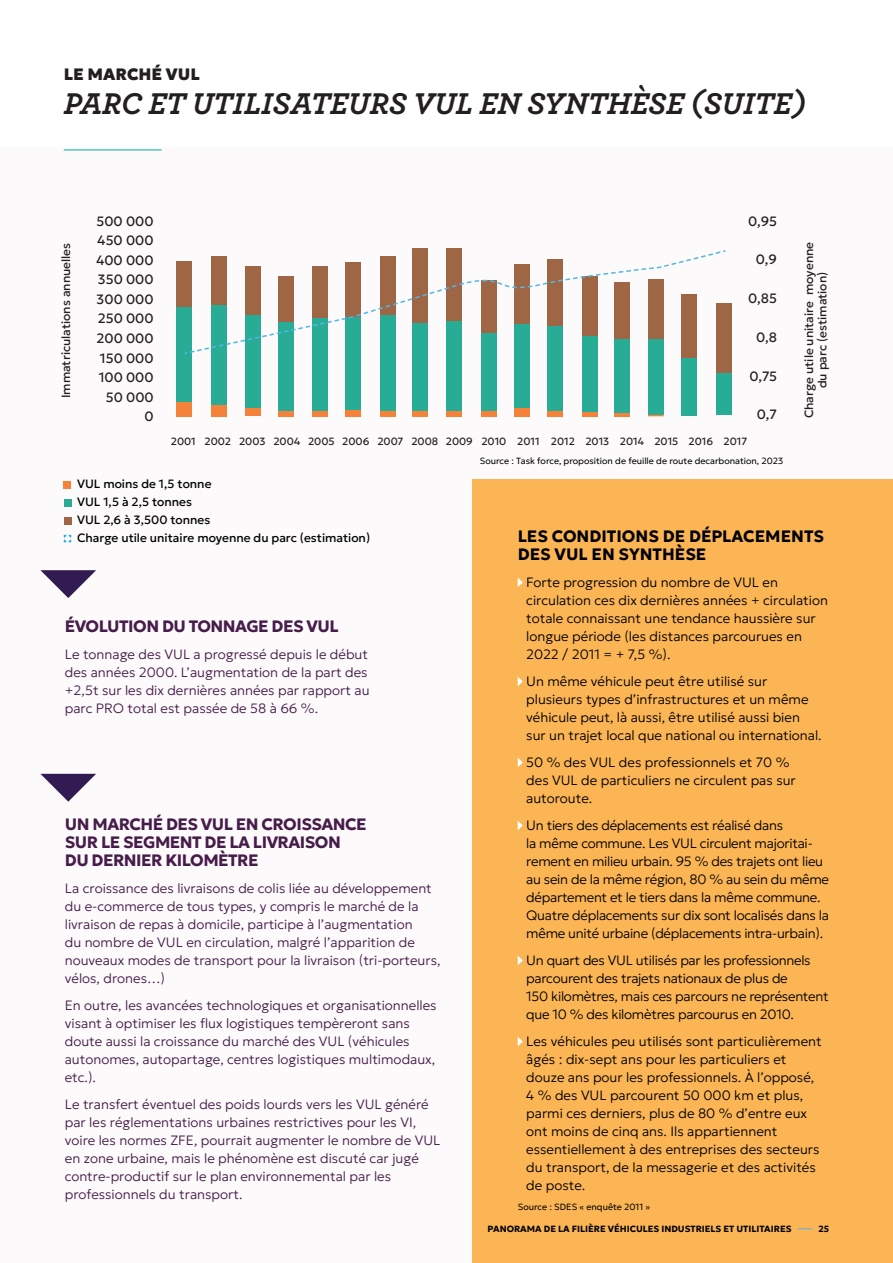
<style>
.page{position:relative;width:893px;height:1263px;background:#fff}
.page>*{position:absolute;margin:0;border:0;box-sizing:border-box;transform-origin:0 0}
.t1{font:italic 700 31.5px "Archer";color:#231f20}
.t2{font:700 16.5px/18px "Geologica Cursive";letter-spacing:-.03em;color:#471c4a}
.t3{font:700 16.5px/18px "Geologica Cursive";color:#000}
.t4{font:900 16.5px "Geologica Cursive";color:#231f20}
.t5{font:200 13.5px/18px "Geologica Cursive";color:#471c4a}
.t6{font:200 13.5px/18px "Geologica Cursive";color:#000}
.t7{font:200 13.5px/18px "Geologica Cursive";letter-spacing:-.02em;color:#000}
.t8{font:13.5px/19.5px "Geologica Cursive";color:#231f20;text-align:right}
.t9{font:12px/18px "Geologica Cursive";color:#000}
.t10{font:12px/13.2px "Geologica Cursive";color:#231f20;text-align:center}
.t11{font:10.5px "Geologica Cursive";color:#231f20}
.t12{font:300 9px "Geologica Cursive";color:#000}
.t13{font:700 9px "Geologica Cursive";color:#000}
</style>
<div class="page">
<div style="left:0;top:148px;width:893px;height:1115px;background:#fcfafa"></div>
<div style="left:472px;top:479px;width:421px;height:784px;background:#fbb555"></div>
<hr style="left:64px;top:149px;width:98px;height:2px;background:#5ac4bf">
<svg style="left:518px;top:578px;width:5px;height:9px"></svg>
<svg style="left:518px;top:677px;width:5px;height:9px"></svg>
<svg style="left:518px;top:758px;width:5px;height:9px"></svg>
<svg style="left:518px;top:821px;width:5px;height:9px"></svg>
<svg style="left:518px;top:956px;width:5px;height:9px"></svg>
<svg style="left:518px;top:1037px;width:5px;height:9px"></svg>
<svg style="left:40px;top:570px;width:56px;height:28px"></svg>
<svg style="left:40px;top:774px;width:56px;height:28px"></svg>
<div style="left:176px;top:305px;width:16px;height:100px;background:#28ac96"></div>
<div style="left:211px;top:305px;width:15px;height:100px;background:#28ac96"></div>
<div style="left:245px;top:315px;width:16px;height:95px;background:#28ac96"></div>
<div style="left:279px;top:321px;width:15px;height:91px;background:#28ac96"></div>
<div style="left:313px;top:317px;width:15px;height:95px;background:#28ac96"></div>
<div style="left:345px;top:317px;width:16px;height:94px;background:#28ac96"></div>
<div style="left:381px;top:313px;width:15px;height:99px;background:#28ac96"></div>
<div style="left:412px;top:322px;width:16px;height:90px;background:#28ac96"></div>
<div style="left:446px;top:319px;width:16px;height:93px;background:#28ac96"></div>
<div style="left:481px;top:333px;width:16px;height:79px;background:#28ac96"></div>
<div style="left:514px;top:324px;width:16px;height:88px;background:#28ac96"></div>
<div style="left:547px;top:325px;width:16px;height:87px;background:#28ac96"></div>
<div style="left:582px;top:335px;width:15px;height:77px;background:#28ac96"></div>
<div style="left:615px;top:335px;width:15px;height:79px;background:#28ac96"></div>
<div style="left:648px;top:335px;width:16px;height:80px;background:#28ac96"></div>
<div style="left:681px;top:357px;width:15px;height:58px;background:#28ac96"></div>
<div style="left:716px;top:371px;width:16px;height:44px;background:#28ac96"></div>
<div style="left:176px;top:261px;width:16px;height:45px;background:#9f6646"></div>
<div style="left:412px;top:248px;width:16px;height:74px;background:#9f6646"></div>
<div style="left:446px;top:248px;width:16px;height:72px;background:#9f6646"></div>
<div style="left:681px;top:295px;width:15px;height:63px;background:#9f6646"></div>
<div style="left:716px;top:303px;width:16px;height:70px;background:#9f6646"></div>
<div style="left:176px;top:402px;width:16px;height:14px;background:#f4823b"></div>
<div style="left:211px;top:405px;width:15px;height:11px;background:#f4823b"></div>
<div style="left:245px;top:409px;width:16px;height:7px;background:#f4823b"></div>
<div style="left:279px;top:411px;width:15px;height:5px;background:#f4823b"></div>
<div style="left:313px;top:411px;width:15px;height:5px;background:#f4823b"></div>
<div style="left:345px;top:410px;width:16px;height:6px;background:#f4823b"></div>
<div style="left:381px;top:411px;width:15px;height:5px;background:#f4823b"></div>
<div style="left:412px;top:411px;width:16px;height:5px;background:#f4823b"></div>
<div style="left:446px;top:411px;width:16px;height:5px;background:#f4823b"></div>
<div style="left:481px;top:411px;width:16px;height:5px;background:#f4823b"></div>
<div style="left:514px;top:408px;width:16px;height:8px;background:#f4823b"></div>
<div style="left:547px;top:411px;width:16px;height:5px;background:#f4823b"></div>
<hr style="left:582px;top:412px;width:15px;height:4px;background:#f4823b">
<hr style="left:615px;top:413px;width:15px;height:3px;background:#f4823b">
<svg style="left:648px;top:415px;width:16px;height:1px"></svg>
<svg style="left:183px;top:250px;width:543px;height:105px"></svg>
<svg style="left:798px;top:1228px;width:14px;height:1px"></svg>
<div style="left:64px;top:481px;width:7px;height:7px;background:#f4823b"></div>
<div style="left:64px;top:499px;width:7px;height:7px;background:#28ac96"></div>
<div style="left:64px;top:517px;width:7px;height:7px;background:#9f6646"></div>
<svg style="left:63px;top:534px;width:9px;height:9px"></svg>
<p class="t4" style="left:64px;top:59px;width:138px">LE MARCHÉ VUL</p>
<h1 class="t1" style="left:64px;top:79px;width:743px">PARC ET UTILISATEURS VUL EN SYNTHÈSE (SUITE)</h1>
<p class="t8" style="left:96px;top:210px;width:59px">500 000<br>450 000<br>400 000<br>350 000<br>300 000<br>250 000<br>200 000<br>150 000<br>100 000<br>50 000<br>0</p>
<p class="t8" style="left:748px;top:210px;width:31px">0,95</p>
<p class="t10" style="left:58px;top:398px;width:157px;rotate:-90deg">Immatriculations annuelles</p>
<p class="t10" style="left:801px;top:418px;width:178px;rotate:-90deg">Charge utile unitaire moyenne du parc (estimation)</p>
<p class="t8" style="left:756px;top:249px;width:23px">0,9</p>
<p class="t8" style="left:748px;top:288px;width:30px">0,85</p>
<p class="t8" style="left:756px;top:326px;width:22px">0,8</p>
<p class="t8" style="left:750px;top:365px;width:29px">0,75</p>
<p class="t8" style="left:757px;top:404px;width:22px">0,7</p>
<p class="t11" style="left:171px;top:432px;width:578px">2001 2002 2003 2004 2005 2006 2007 2008 2009 2010 2011 2012 2013 2014 2015 2016 2017</p>
<p class="t9" style="left:77px;top:474px;width:295px">VUL moins de 1,5 tonne<br>VUL 1,5 à 2,5 tonnes<br>VUL 2,6 à 3,500 tonnes<br>Charge utile unitaire moyenne du parc (estimation)</p>
<p class="t2" style="left:65px;top:616px;width:275px">ÉVOLUTION DU TONNAGE DES VUL</p>
<p class="t5" style="left:65px;top:644px;width:306px">Le tonnage des VUL a progressé depuis le début des années 2000. L’augmentation de la part des +2,5t sur les dix dernières années par rapport au parc PRO total est passée de 58 à 66 %.</p>
<p class="t2" style="left:65px;top:814px;width:303px">UN MARCHÉ DES VUL EN CROISSANCE<br>SUR LE SEGMENT DE LA LIVRAISON<br>DU DERNIER KILOMÈTRE</p>
<p class="t5" style="left:65px;top:878px;width:377px">La croissance des livraisons de colis liée au développement du e-commerce de tous types, y compris le marché de la livraison de repas à domicile, participe à l’augmentation<br>du nombre de VUL en circulation, malgré l’apparition de nouveaux modes de transport pour la livraison (tri-porteurs, vélos, drones…)</p>
<p class="t5" style="left:65px;top:995px;width:373px">En outre, les avancées technologiques et organisationnelles visant à optimiser les flux logistiques tempèreront sans doute aussi la croissance du marché des VUL (véhicules autonomes, autopartage, centres logistiques multimodaux, etc.).</p>
<p class="t5" style="left:65px;top:1094px;width:377px">Le transfert éventuel des poids lourds vers les VUL généré par les réglementations urbaines restrictives pour les VI, voire les normes ZFE, pourrait augmenter le nombre de VUL en zone urbaine, mais le phénomène est discuté car jugé contre-productif sur le plan environnemental par les professionnels du transport.</p>
<p class="t12" style="left:480px;top:453px;width:305px">Source : Task force, proposition de feuille de route decarbonation, 2023</p>
<p class="t3" style="left:518px;top:526px;width:308px">LES CONDITIONS DE DÉPLACEMENTS<br>DES VUL EN SYNTHÈSE</p>
<p class="t6" style="left:526px;top:572px;width:303px">Forte progression du nombre de VUL en circulation ces dix dernières années + circulation totale connaissant une tendance haussière sur longue période (les distances parcourues en 2022 / 2011 = + 7,5 %).</p>
<p class="t6" style="left:526px;top:671px;width:297px">Un même véhicule peut être utilisé sur plusieurs types d’infrastructures et un même véhicule peut, là aussi, être utilisé aussi bien sur un trajet local que national ou international.</p>
<p class="t6" style="left:526px;top:752px;width:271px">50 % des VUL des professionnels et 70 % des VUL de particuliers ne circulent pas sur autoroute.</p>
<p class="t7" style="left:526px;top:815px;width:304px">Un tiers des déplacements est réalisé dans<br>la même commune. Les VUL circulent majoritai&shy;rement en milieu urbain. 95 % des trajets ont lieu au sein de la même région, 80 % au sein du même département et le tiers dans la même commune.<br>Quatre déplacements sur dix sont localisés dans la même unité urbaine (déplacements intra-urbain).</p>
<p class="t7" style="left:526px;top:950px;width:304px">Un quart des VUL utilisés par les professionnels parcourent des trajets nationaux de plus de<br>150 kilomètres, mais ces parcours ne représentent que 10 % des kilomètres parcourus en 2010.</p>
<p class="t6" style="left:526px;top:1031px;width:297px">Les véhicules peu utilisés sont particulièrement âgés : dix-sept ans pour les particuliers et douze ans pour les professionnels. À l’opposé, 4 % des VUL parcourent 50 000 km et plus, parmi ces derniers, plus de 80 % d’entre eux ont moins de cinq ans. Ils appartiennent essentiellement à des entreprises des secteurs du transport, de la messagerie et des activités de poste.</p>
<p class="t12" style="left:518px;top:1199px;width:134px">Source : SDES « enquête 2011 »</p>
<p class="t13" style="left:487px;top:1221px;width:305px">PANORAMA DE LA FILIÈRE VÉHICULES INDUSTRIELS ET UTILITAIRES</p>
<p class="t13" style="left:818px;top:1221px;width:12px">25</p>
</div>
